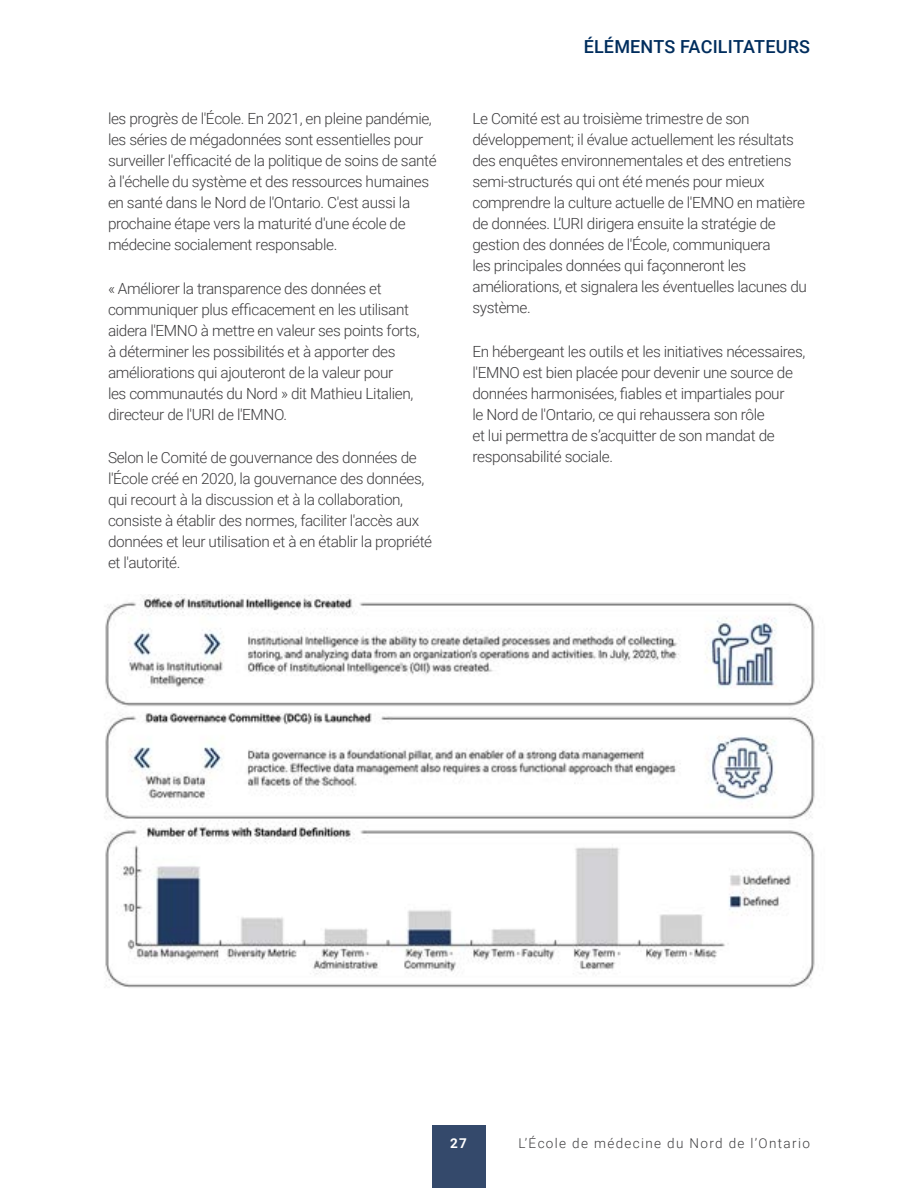
<style>
.page{position:relative;width:918px;height:1188px;background:#fff}
.page>*{position:absolute;margin:0;border:0;box-sizing:border-box;transform-origin:0 0}
.t1{font:500 18px "Roboto";letter-spacing:.01em;color:#002d5d}
.t2{font:300 15.3px/21px "Roboto";letter-spacing:-.025em;color:#3d3c3e}
.t3{font:300 13.5px "Roboto";letter-spacing:.1em;color:#3d3c3e}
.t4{font:700 13.5px "Roboto";color:#fff}
</style>
<div class="page">
<div style="left:432px;top:1125px;width:54px;height:63px;background:#34496b"></div>
<img style="left:105px;top:594px;width:710px;height:394px">
<p class="t2" style="left:108px;top:108px;width:330px">les progrès de l'École. En 2021, en pleine pandémie, les séries de mégadonnées sont essentielles pour surveiller l'efficacité de la politique de soins de santé à l'échelle du système et des ressources humaines en santé dans le Nord de l'Ontario. C'est aussi la prochaine étape vers la maturité d'une école de médecine socialement responsable.</p>
<p class="t2" style="left:108px;top:277px;width:313px">« Améliorer la transparence des données et communiquer plus efficacement en les utilisant aidera l'EMNO à mettre en valeur ses points forts, à déterminer les possibilités et à apporter des améliorations qui ajouteront de la valeur pour<br>les communautés du Nord » dit Mathieu Litalien, directeur de l'URI de l'EMNO.</p>
<p class="t2" style="left:108px;top:447px;width:326px">Selon le Comité de gouvernance des données de l'École créé en 2020, la gouvernance des données, qui recourt à la discussion et à la collaboration, consiste à établir des normes, faciliter l'accès aux données et leur utilisation et à en établir la propriété et l'autorité.</p>
<p class="t1" style="left:584px;top:34px;width:228px">ÉLÉMENTS FACILITATEURS</p>
<p class="t2" style="left:472px;top:108px;width:336px">Le Comité est au troisième trimestre de son développement; il évalue actuellement les résultats des enquêtes environnementales et des entretiens semi-structurés qui ont été menés pour mieux comprendre la culture actuelle de l'EMNO en matière de données. L’URI dirigera ensuite la stratégie de gestion des données de l'École, communiquera<br>les principales données qui façonneront les améliorations, et signalera les éventuelles lacunes du système.</p>
<p class="t2" style="left:472px;top:340px;width:334px">En hébergeant les outils et les initiatives nécessaires, l'EMNO est bien placée pour devenir une source de données harmonisées, fiables et impartiales pour<br>le Nord de l'Ontario, ce qui rehaussera son rôle<br>et lui permettra de s’acquitter de son mandat de responsabilité sociale.</p>
<p class="t4" style="left:450px;top:1133px;width:18px">27</p>
<p class="t3" style="left:519px;top:1133px;width:293px">L’École de médecine du Nord de l’Ontario</p>
</div>
